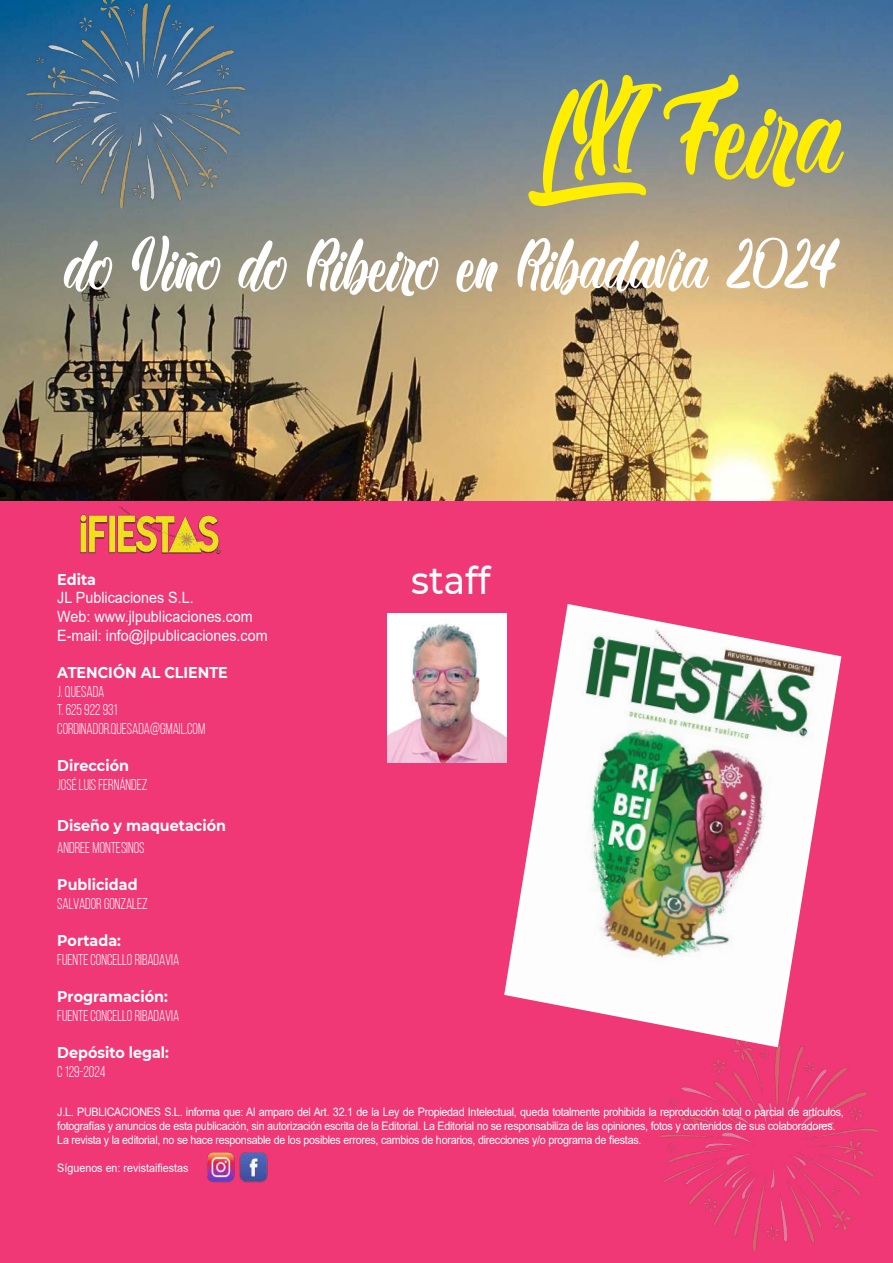
<style>
.page{position:relative;width:893px;height:1263px;background:#fff}
.page>*{position:absolute;margin:0;border:0;box-sizing:border-box;transform-origin:0 0}
.t1{font:141.3px "Black Party";color:#ffee01;scale:.92 1}
.t2{font:80.4px "Black Party";color:#fff;scale:.92 1}
.t3{font:500 38.85px "Montserrat";color:#fff;scale:.92 1}
.t4{font:15.6px/18.6px "Bebas Neue";color:#fff;scale:.92 1}
.t5{font:700 15.6px "Montserrat";color:#fff;scale:.92 1}
.t6{font:15.6px/18.6px "Arial";color:#fff;scale:.92 1}
.t7{font:11.7px/14px "Arial";letter-spacing:-.025em;color:#fff;scale:.92 1}
.t8{font:11.7px "Arial";color:#fff;scale:.92 1}
</style>
<div class="page">
<img style="left:0;top:0;width:893px;height:501px">
<div style="left:0;top:501px;width:893px;height:762px;background:#ef3875"></div>
<img style="left:660px;top:1049px;width:218px;height:201px">
<img style="left:387px;top:613px;width:115px;height:149px">
<img style="left:502px;top:604px;width:340px;height:445px">
<img style="left:26px;top:0;width:219px;height:209px">
<img style="left:207px;top:1152px;width:61px;height:31px">
<img style="left:80px;top:506px;width:141px;height:48px">
<h1 class="t1" style="left:525px;top:67px;width:344px">LXI Feira</h1>
<h2 class="t2" style="left:64px;top:228px;width:845px">do Viño do Ribeiro en Ribadavia 2024</h2>
<h3 class="t3" style="left:411px;top:553px;width:88px">staff</h3>
<h3 class="t5" style="left:57px;top:568px;width:44px">Edita</h3>
<h3 class="t6" style="left:57px;top:588px;width:230px">JL Publicaciones S.L.<br>Web: www.jlpublicaciones.com<br>E-mail: info@jlpublicaciones.com</h3>
<h3 class="t5" style="left:57px;top:661px;width:187px">ATENCIÓN AL CLIENTE</h3>
<h3 class="t4" style="left:57px;top:682px;width:162px">J. QUESADA<br>T. 625 922 931<br>CORDINADOR.QUESADA@GMAIL.COM</h3>
<h3 class="t5" style="left:57px;top:754px;width:79px">Dirección</h3>
<h3 class="t4" style="left:57px;top:775px;width:99px">JOSÉ LUIS FERNÁNDEZ</h3>
<h3 class="t5" style="left:57px;top:814px;width:185px">Diseño y maquetación</h3>
<h3 class="t4" style="left:57px;top:838px;width:96px">ANDREE MONTESINOS</h3>
<h3 class="t5" style="left:57px;top:873px;width:89px">Publicidad</h3>
<h3 class="t4" style="left:57px;top:894px;width:100px">SALVADOR GONZALEZ</h3>
<h3 class="t5" style="left:57px;top:929px;width:71px">Portada:</h3>
<h3 class="t4" style="left:57px;top:950px;width:134px">FUENTE CONCELLO RIBADAVIA</h3>
<h3 class="t5" style="left:57px;top:985px;width:122px">Programación:</h3>
<h3 class="t4" style="left:57px;top:1006px;width:134px">FUENTE CONCELLO RIBADAVIA</h3>
<h3 class="t5" style="left:57px;top:1041px;width:123px">Depósito legal:</h3>
<h3 class="t4" style="left:57px;top:1062px;width:54px">C 129-2024</h3>
<p class="t7" style="left:57px;top:1105px;width:856px">J.L. PUBLICACIONES S.L. informa que: Al amparo del Art. 32.1 de la Ley de Propiedad Intelectual, queda totalmente prohibida la reproducción total o parcial de artículos, fotografías y anuncios de esta publicación, sin autorización escrita de la Editorial. La Editorial no se responsabiliza de las opiniones, fotos y contenidos de sus colaboradores.<br>La revista y la editorial, no se hace responsable de los posibles errores, cambios de horarios, direcciones y/o programa de fiestas.</p>
<p class="t8" style="left:57px;top:1160px;width:144px">Síguenos en: revistaifiestas</p>
</div>
